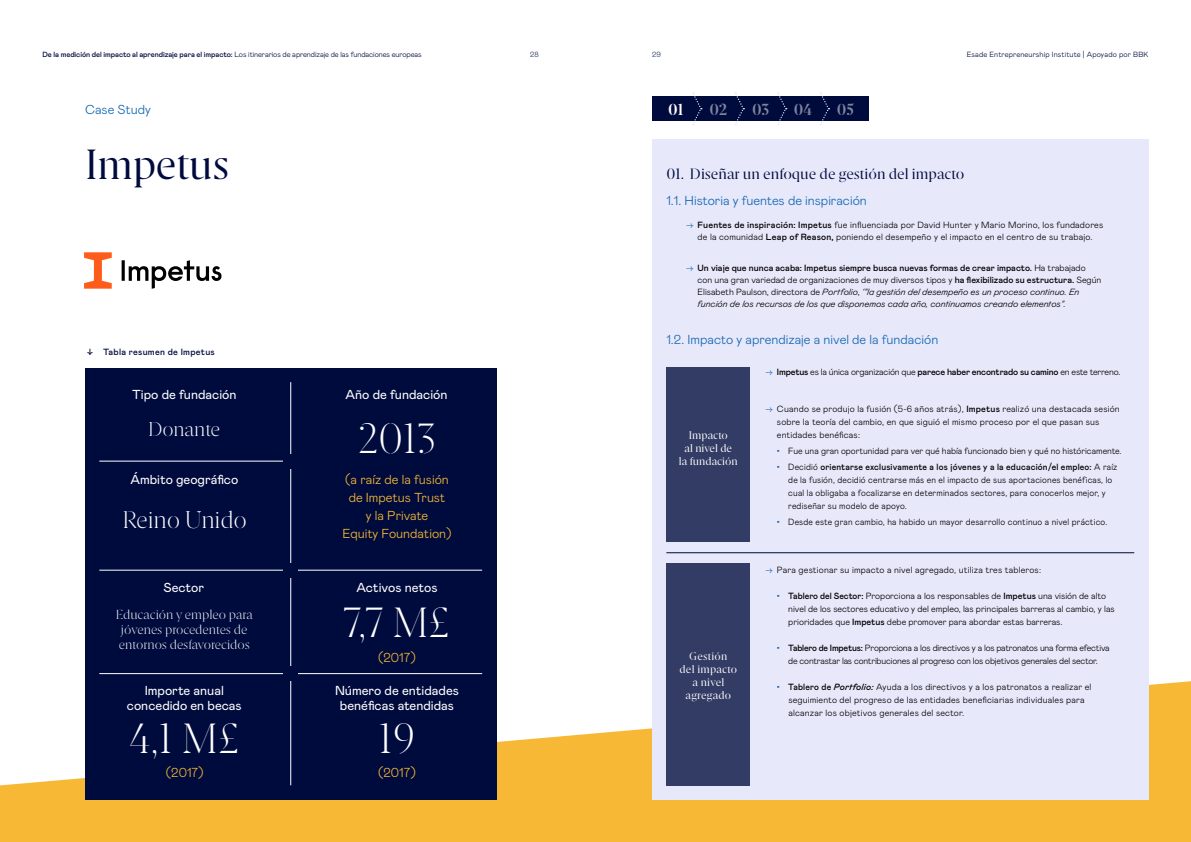
<style>
.page{position:relative;width:1191px;height:842px;background:#f7b935}
.page>*{position:absolute;margin:0;border:0;box-sizing:border-box;transform-origin:0 0}
.t1{font:300 42px "Esade";letter-spacing:-.01em;color:#fff}
.t2{font:42px "Esade";letter-spacing:-.01em;color:#000b3d}
.t3{font:300 24px "Esade";letter-spacing:-.01em;color:#fff}
.t4{font:300 20px "Esade";letter-spacing:-.01em;color:#fff}
.t5{font:700 16px "Esade";color:#80859e}
.t6{font:700 16px "Esade";color:#fff}
.t7{font:15px "Esade";color:#000b3d}
.t8{font:13px/15px "Mabry Pro";color:#fff;text-align:center}
.t9{font:300 13px "Mabry Pro";color:#1268b3}
.t10{font:300 13px/18px "Mabry Pro";color:#f7b935;text-align:center}
.t11{font:300 13px/15px "Esade";color:#fff}
.t12{font:11px/13px "Esade";letter-spacing:.005em;color:#fff;text-align:center}
.t13{font:300 9px/13px "Mabry Pro";letter-spacing:.02em;color:#000}
.t14{font:italic 300 9px/12px "Mabry Pro";color:#000}
.t15{font:300 9px/13px "Mabry Pro";letter-spacing:.02em;color:#000;scale:.96 1}
.t16{font:300 9px/13px "Mabry Pro";color:#000}
.t17{font:300 9px/13px "Mabry Pro";letter-spacing:-.02em;color:#000;text-align:center}
.t18{font:500 9px "Mabry Pro";letter-spacing:.03em;color:#000b3d}
.t19{font:300 7.5px "Mabry Pro";letter-spacing:-.01em;color:#000b3d}
.t20{font:300 7.5px "Mabry Pro";letter-spacing:.02em;color:#000b3d}
.t21{font:300 7.5px "Mabry Pro";color:#152c55}
.s1{font-weight:500}
.s2{color:#1268b3}
.s3{font-style:normal;color:#1268b3}
.s4{font-weight:500;font-style:normal}
.s5{font-style:normal}
.s6{font-weight:500;font-style:italic}
</style>
<div class="page">
<div style="left:0;top:0;width:1191px;height:786px;background:#fff"></div>
<div style="left:85px;top:368px;width:411px;height:431px;background:#000b3d"></div>
<hr style="left:290px;top:382px;width:1px;height:403px;background:#fff">
<hr style="left:99px;top:461px;width:192px;height:1px;background:#fff">
<hr style="left:99px;top:570px;width:383px;height:1px;background:#fff">
<hr style="left:99px;top:673px;width:383px;height:1px;background:#fff">
<div style="left:284px;top:455px;width:14px;height:14px;background:#000b3d"></div>
<div style="left:284px;top:563px;width:14px;height:14px;background:#000b3d"></div>
<div style="left:284px;top:666px;width:14px;height:14px;background:#000b3d"></div>
<svg style="left:122px;top:260px;width:100px;height:29px;background:#bababa"></svg>
<svg style="left:84px;top:252px;width:28px;height:37px"></svg>
<div style="left:652px;top:96px;width:217px;height:25px;background:#000b3d"></div>
<svg style="left:691px;top:92px;width:11px;height:33px"></svg>
<svg style="left:734px;top:92px;width:10px;height:33px"></svg>
<svg style="left:776px;top:92px;width:11px;height:33px"></svg>
<svg style="left:819px;top:92px;width:10px;height:33px"></svg>
<div style="left:652px;top:139px;width:496px;height:660px;background:#e8e8fb"></div>
<hr style="left:666px;top:552px;width:468px;height:1px;background:#000b3d">
<div style="left:666px;top:368px;width:84px;height:174px;background:#333c64"></div>
<div style="left:666px;top:564px;width:84px;height:222px;background:#333c64"></div>
<p class="t19" style="left:43px;top:49px;width:380px"><span class="s1">De la medición del impacto al aprendizaje para el impacto:</span> Los itinerarios de aprendizaje de las fundaciones europeas</p>
<p class="t21" style="left:530px;top:49px;width:10px">28</p>
<p class="t21" style="left:652px;top:49px;width:10px">29</p>
<p class="t20" style="left:966px;top:49px;width:183px">Esade Entrepreneurship Institute | Apoyado por BBK</p>
<h3 class="t9" style="left:85px;top:100px;width:67px">Case Study</h3>
<h3 class="t6" style="left:668px;top:98px;width:17px">01</h3>
<h3 class="t5" style="left:709px;top:98px;width:19px">02</h3>
<h3 class="t5" style="left:752px;top:98px;width:19px">03</h3>
<h3 class="t5" style="left:794px;top:98px;width:20px">04</h3>
<h3 class="t5" style="left:837px;top:98px;width:19px">05</h3>
<h1 class="t2" style="left:85px;top:135px;width:146px">Impetus</h1>
<h3 class="t7" style="left:666px;top:163px;width:299px">01. Diseñar un enfoque de gestión del impacto</h3>
<h3 class="t9" style="left:666px;top:191px;width:202px">1.1. Historia y fuentes de inspiración</h3>
<p class="t13" style="left:686px;top:218px;width:418px;line-height:12px;text-align:center"><span class="s2">→</span> <span class="s1">Fuentes de inspiración: Impetus</span> fue influenciada por David Hunter y Mario Morino, los fundadores de la comunidad <span class="s1">Leap of Reason,</span> poniendo el desempeño y el impacto en el centro de su trabajo.</p>
<p class="t14" style="left:697px;top:262px;width:405px;text-indent:-11px"><span class="s3">→</span> <span class="s4">Un viaje que nunca acaba: Impetus siempre busca nuevas formas de crear impacto.</span> <span class="s5">Ha trabajado con una gran variedad de organizaciones de muy diversos tipos y</span> <span class="s4">ha flexibilizado su estructura.</span> <span class="s5">Según Elisabeth Paulson, directora de</span> Portfolio<span class="s5">,</span> ‘“la gestión del desempeño es un proceso continuo. En función de los recursos de los que disponemos cada año, continuamos creando elementos”.</p>
<h3 class="t9" style="left:666px;top:330px;width:273px">1.2. Impacto y aprendizaje a nivel de la fundación</h3>
<p class="t18" style="left:87px;top:346px;width:129px">↓ Tabla resumen de Impetus</p>
<h3 class="t8" style="left:132px;top:386px;width:106px">Tipo de fundación</h3>
<h3 class="t8" style="left:346px;top:386px;width:103px">Año de fundación</h3>
<h3 class="t4" style="left:148px;top:414px;width:74px">Donante</h3>
<h1 class="t1" style="left:358px;top:409px;width:79px">2013</h1>
<h3 class="t8" style="left:130px;top:471px;width:109px">Ámbito geográfico</h3>
<h2 class="t3" style="left:122px;top:503px;width:126px">Reino Unido</h2>
<h3 class="t10" style="left:342px;top:470px;width:111px">(a raíz de la fusión de Impetus Trust<br>y la Private<br>Equity Foundation)</h3>
<p class="t12" style="left:679px;top:429px;width:60px">Impacto<br>al nivel de la fundación</p>
<p class="t17" style="left:765px;top:365px;width:356px"><span class="s2">→</span> <span class="s1">Impetus</span> es la única organización que <span class="s1">parece haber encontrado su camino</span> en este terreno.</p>
<p class="t13" style="left:777px;top:402px;width:344px;text-indent:-11px"><span class="s2">→</span> Cuando se produjo la fusión (5-6 años atrás), <span class="s1">Impetus</span> realizó una destacada sesión sobre la teoría del cambio, en que siguió el mismo proceso por el que pasan sus entidades benéficas:</p>
<p class="t16" style="left:777px;top:444px;width:346px"><span class="s2">•</span> Fue una gran oportunidad para ver qué había funcionado bien y qué no históricamente.</p>
<p class="t15" style="left:788px;top:460px;width:344px;text-indent:-11px"><span class="s2">•</span> Decidió <span class="s1">orientarse exclusivamente a los jóvenes y a la educación/el empleo:</span> A raíz de la fusión, decidió centrarse más en el impacto de sus aportaciones benéficas, lo cual la obligaba a focalizarse en determinados sectores, para conocerlos mejor, y rediseñar su modelo de apoyo.</p>
<p class="t15" style="left:777px;top:514px;width:345px"><span class="s2">•</span> Desde este gran cambio, ha habido un mayor desarrollo continuo a nivel práctico.</p>
<h3 class="t8" style="left:164px;top:579px;width:42px">Sector</h3>
<h3 class="t8" style="left:356px;top:579px;width:83px">Activos netos</h3>
<h3 class="t11" style="left:116px;top:606px;width:139px">Educación y empleo para jóvenes procedentes de entornos desfavorecidos</h3>
<h1 class="t1" style="left:343px;top:593px;width:109px">7,7 M£</h1>
<h3 class="t10" style="left:378px;top:648px;width:39px">(2017)</h3>
<h3 class="t8" style="left:127px;top:683px;width:116px">Importe anual concedido en becas</h3>
<h3 class="t8" style="left:335px;top:683px;width:125px">Número de entidades benéficas atendidas</h3>
<p class="t12" style="left:679px;top:649px;width:59px">Gestión<br>del impacto a nivel agregado</p>
<p class="t13" style="left:765px;top:563px;width:277px"><span class="s2">→</span> Para gestionar su impacto a nivel agregado, utiliza tres tableros:</p>
<p class="t16" style="left:788px;top:589px;width:328px;text-indent:-11px"><span class="s2">•</span> <span class="s1">Tablero del Sector:</span> Proporciona a los responsables de <span class="s1">Impetus</span> una visión de alto nivel de los sectores educativo y del empleo, las principales barreras al cambio, y las prioridades que <span class="s1">Impetus</span> debe promover para abordar estas barreras.</p>
<p class="t17" style="left:777px;top:641px;width:334px"><span class="s2">•</span> <span class="s1">Tablero de Impetus:</span> Proporciona a los directivos y a los patronatos una forma efectiva de contrastar las contribuciones al progreso con los objetivos generales del sector.</p>
<p class="t13" style="left:788px;top:680px;width:305px;text-indent:-11px"><span class="s2">•</span> <span class="s1">Tablero de</span> <span class="s6">Portfolio:</span> Ayuda a los directivos y a los patronatos a realizar el seguimiento del progreso de las entidades beneficiarias individuales para alcanzar los objetivos generales del sector.</p>
<h1 class="t1" style="left:129px;top:708px;width:112px">4,1 M£</h1>
<h3 class="t10" style="left:166px;top:763px;width:39px">(2017)</h3>
<h1 class="t1" style="left:378px;top:708px;width:38px">19</h1>
<h3 class="t10" style="left:378px;top:763px;width:39px">(2017)</h3>
</div>
